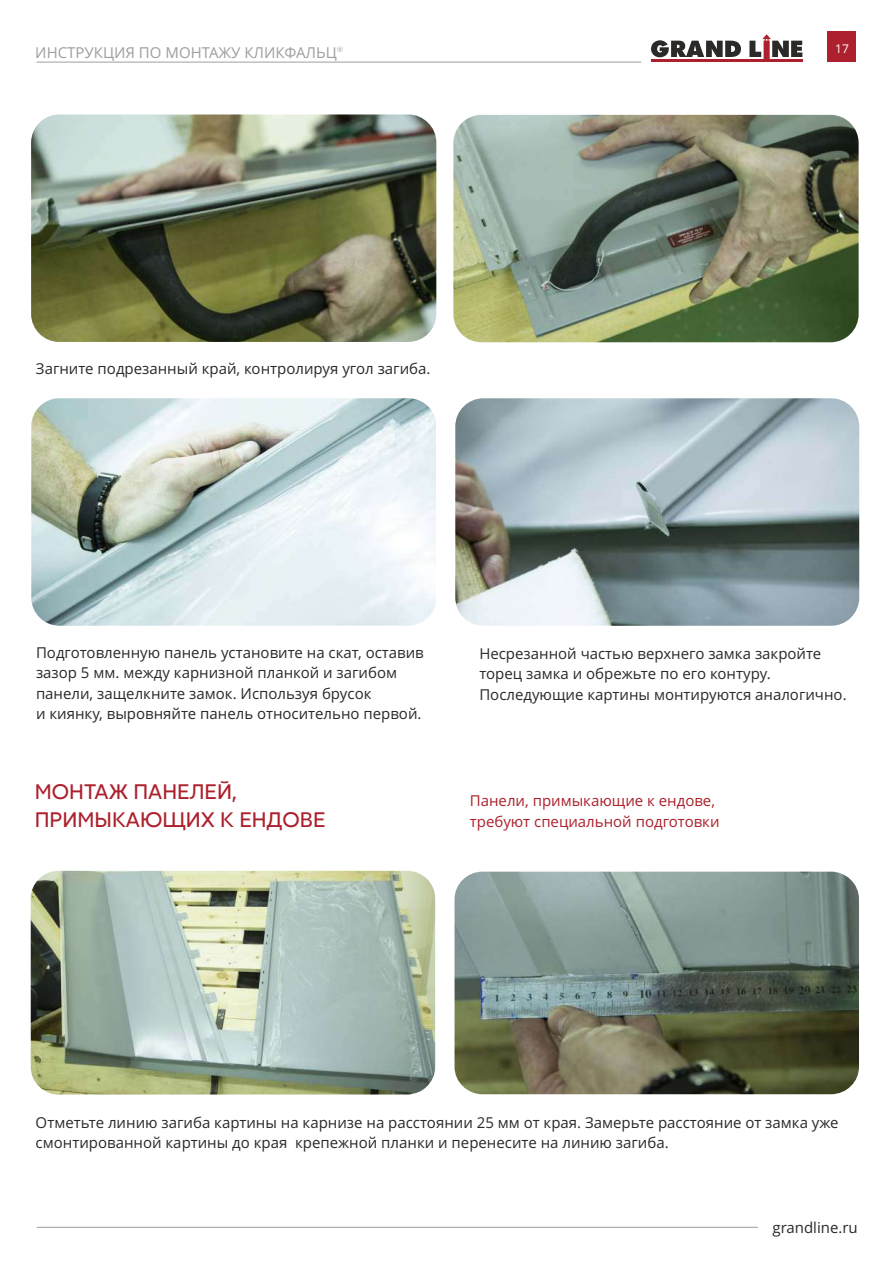
<style>
.page{position:relative;width:893px;height:1263px;background:#fff}
.page>*{position:absolute;margin:0;border:0;box-sizing:border-box;transform-origin:0 0}
.t1{font:21px/28px "Red Ring";color:#ac212d}
.t2{font:15px/20.4px "Open Sans";color:#2b2a29}
.t3{font:15px/20.7px "Open Sans";color:#ac212d}
.t4{font:15px "Open Sans";color:#9d9e9e}
.t5{font:12px "Open Sans";color:#fefefe}
.t6{font:7.5px "Red Ring";color:#9d9e9e}
</style>
<div class="page">
<img style="left:31px;top:114px;width:405px;height:228px;border-radius:28px">
<img style="left:453px;top:115px;width:406px;height:227px;border-radius:28px">
<img style="left:31px;top:398px;width:405px;height:228px;border-radius:28px">
<img style="left:455px;top:398px;width:404px;height:228px;border-radius:28px">
<img style="left:31px;top:871px;width:404px;height:223px;border-radius:28px">
<img style="left:454px;top:872px;width:405px;height:222px;border-radius:28px">
<hr style="left:37px;top:1227px;width:721px;height:1px;background:#9d9e9e">
<hr style="left:651px;top:59px;width:151px;height:3px;background:#ac212d">
<svg style="left:749px;top:34px;width:53px;height:25px"></svg>
<svg style="left:651px;top:40px;width:90px;height:17px"></svg>
<hr style="left:37px;top:62px;width:604px;height:1px;background:#9d9e9e">
<div style="left:828px;top:32px;width:28px;height:30px;background:#ac212d"></div>
<p class="t4" style="left:35px;top:46px;width:303px">ИНСТРУКЦИЯ ПО МОНТАЖУ КЛИКФАЛЬЦ</p>
<p class="t6" style="left:337px;top:46px;width:8px">®</p>
<p class="t5" style="left:835px;top:43px;width:15px">17</p>
<p class="t2" style="left:36px;top:360px;width:396px">Загните подрезанный край, контролируя угол загиба.</p>
<p class="t2" style="left:36px;top:644px;width:389px">Подготовленную панель установите на скат, оставив зазор 5 мм. между карнизной планкой и загибом панели, защелкните замок. Используя брусок<br>и киянку, выровняйте панель относительно первой.</p>
<p class="t2" style="left:479px;top:644px;width:369px">Несрезанной частью верхнего замка закройте торец замка и обрежьте по его контуру.<br>Последующие картины монтируются аналогично.</p>
<h1 class="t1" style="left:35px;top:779px;width:292px">МОНТАЖ ПАНЕЛЕЙ,<br>ПРИМЫКАЮЩИХ К ЕНДОВЕ</h1>
<p class="t3" style="left:470px;top:792px;width:251px">Панели, примыкающие к ендове, требуют специальной подготовки</p>
<p class="t2" style="left:36px;top:1113px;width:804px">Отметьте линию загиба картины на карнизе на расстоянии 25 мм от края. Замерьте расстояние от замка уже смонтированной картины до края крепежной планки и перенесите на линию загиба.</p>
<p class="t2" style="left:772px;top:1219px;width:87px">grandline.ru</p>
</div>
